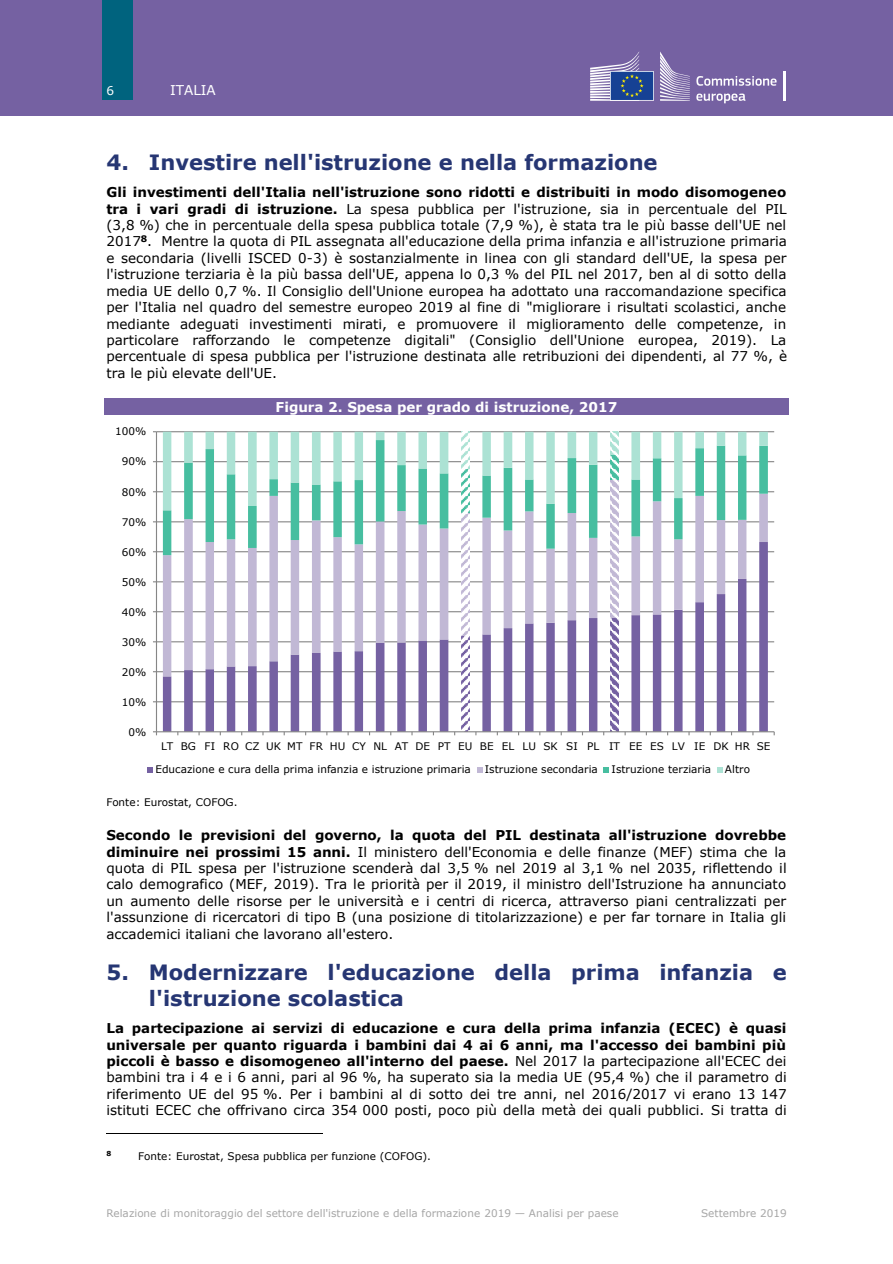
<style>
.page{position:relative;width:893px;height:1264px;background:#fff}
.page>*{position:absolute;margin:0;border:0;box-sizing:border-box;transform-origin:0 0}
.t1{font:700 21px/25.5px "Verdana";color:#263673}
.t2{font:13.5px/16.4px "Verdana";letter-spacing:.005em;color:#000;text-align:justify}
.t3{font:700 13.5px "Verdana";letter-spacing:-.005em;color:#fff}
.t4{font:13.5px "Verdana";color:#fff}
.t5{font:12px "Verdana";color:#fff}
.t6{font:10.5px "Verdana";letter-spacing:.005em;color:#000}
.t7{font:10.5px "Verdana";letter-spacing:.005em;color:#a6a6a6}
.t8{font:700 6.9px "Verdana";color:#000}
.s1{font-weight:700}
</style>
<div class="page">
<div style="left:0;top:0;width:893px;height:116px;background:#7561a2"></div>
<div style="left:102px;top:0;width:31px;height:99px;background:#00637e"></div>
<svg style="left:696px;top:76px;width:81px;height:10px"></svg>
<svg style="left:696px;top:94px;width:50px;height:9px"></svg>
<hr style="left:783px;top:71px;width:3px;height:30px;background:#fff">
<svg style="left:660px;top:52px;width:30px;height:49px"></svg>
<svg style="left:590px;top:52px;width:64px;height:49px"></svg>
<div style="left:104px;top:398px;width:685px;height:17px;background:#7561a2"></div>
<hr style="left:106px;top:1132px;width:216px;height:1px;background:#000">
<hr style="left:156px;top:701px;width:618px;height:1px;background:#868686">
<hr style="left:156px;top:671px;width:618px;height:1px;background:#868686">
<hr style="left:156px;top:641px;width:618px;height:1px;background:#868686">
<hr style="left:156px;top:611px;width:618px;height:1px;background:#868686">
<hr style="left:156px;top:581px;width:618px;height:1px;background:#868686">
<hr style="left:156px;top:551px;width:618px;height:1px;background:#868686">
<hr style="left:156px;top:521px;width:618px;height:1px;background:#868686">
<hr style="left:156px;top:491px;width:618px;height:1px;background:#868686">
<hr style="left:156px;top:461px;width:618px;height:1px;background:#868686">
<hr style="left:156px;top:431px;width:618px;height:1px;background:#868686">
<svg style="left:163px;top:676px;width:605px;height:55px"></svg>
<svg style="left:163px;top:555px;width:605px;height:121px"></svg>
<svg style="left:163px;top:510px;width:605px;height:45px"></svg>
<svg style="left:163px;top:431px;width:605px;height:79px"></svg>
<hr style="left:156px;top:431px;width:1px;height:300px;background:#868686">
<hr style="left:156px;top:731px;width:618px;height:1px;background:#868686">
<svg style="left:147px;top:767px;width:6px;height:5px"></svg>
<svg style="left:477px;top:767px;width:5px;height:5px"></svg>
<svg style="left:603px;top:767px;width:6px;height:5px"></svg>
<svg style="left:717px;top:767px;width:6px;height:5px"></svg>
<p class="t5" style="left:106px;top:82px;width:9px">6</p>
<p class="t4" style="left:170px;top:81px;width:47px">ITALIA</p>
<h1 class="t1" style="left:106px;top:149px;width:553px">4. Investire nell'istruzione e nella formazione</h1>
<p class="t2" style="left:106px;top:184px;width:682px"><span class="s1">Gli investimenti dell'Italia nell'istruzione sono ridotti e distribuiti in modo disomogeneo tra i vari gradi di istruzione.</span> La spesa pubblica per l'istruzione, sia in percentuale del PIL (3,8 %) che in percentuale della spesa pubblica totale (7,9 %), è stata tra le più basse dell'UE nel 2017<sup>8</sup>. Mentre la quota di PIL assegnata all'educazione della prima infanzia e all'istruzione primaria e secondaria (livelli ISCED 0-3) è sostanzialmente in linea con gli standard dell'UE, la spesa per l'istruzione terziaria è la più bassa dell'UE, appena lo 0,3 % del PIL nel 2017, ben al di sotto della media UE dello 0,7 %. Il Consiglio dell'Unione europea ha adottato una raccomandazione specifica per l'Italia nel quadro del semestre europeo 2019 al fine di "migliorare i risultati scolastici, anche mediante adeguati investimenti mirati, e promuovere il miglioramento delle competenze, in particolare rafforzando le competenze digitali" (Consiglio dell'Unione europea, 2019). La percentuale di spesa pubblica per l'istruzione destinata alle retribuzioni dei dipendenti, al 77 %, è tra le più elevate dell'UE.</p>
<p class="t3" style="left:276px;top:399px;width:343px">Figura 2. Spesa per grado di istruzione, 2017</p>
<p class="t6" style="left:115px;top:425px;width:33px">100%</p>
<p class="t6" style="left:122px;top:455px;width:26px">90%</p>
<p class="t6" style="left:122px;top:485px;width:26px">80%</p>
<p class="t6" style="left:122px;top:515px;width:26px">70%</p>
<p class="t6" style="left:122px;top:545px;width:26px">60%</p>
<p class="t6" style="left:122px;top:575px;width:26px">50%</p>
<p class="t6" style="left:122px;top:605px;width:26px">40%</p>
<p class="t6" style="left:122px;top:635px;width:26px">30%</p>
<p class="t6" style="left:122px;top:665px;width:26px">20%</p>
<p class="t6" style="left:122px;top:695px;width:26px">10%</p>
<p class="t6" style="left:129px;top:724px;width:19px">0%</p>
<p class="t6" style="left:161px;top:738px;width:14px">LT</p>
<p class="t6" style="left:181px;top:738px;width:17px">BG</p>
<p class="t6" style="left:205px;top:738px;width:12px">FI</p>
<p class="t6" style="left:223px;top:738px;width:17px">RO</p>
<p class="t6" style="left:245px;top:738px;width:16px">CZ</p>
<p class="t6" style="left:266px;top:738px;width:16px">UK</p>
<p class="t6" style="left:287px;top:738px;width:17px">MT</p>
<p class="t6" style="left:310px;top:738px;width:15px">FR</p>
<p class="t6" style="left:330px;top:738px;width:17px">HU</p>
<p class="t6" style="left:352px;top:738px;width:15px">CY</p>
<p class="t6" style="left:373px;top:738px;width:15px">NL</p>
<p class="t6" style="left:395px;top:738px;width:15px">AT</p>
<p class="t6" style="left:415px;top:738px;width:16px">DE</p>
<p class="t6" style="left:438px;top:738px;width:14px">PT</p>
<p class="t6" style="left:458px;top:738px;width:16px">EU</p>
<p class="t6" style="left:480px;top:738px;width:15px">BE</p>
<p class="t6" style="left:502px;top:738px;width:14px">EL</p>
<p class="t6" style="left:523px;top:738px;width:15px">LU</p>
<p class="t6" style="left:543px;top:738px;width:16px">SK</p>
<p class="t6" style="left:566px;top:738px;width:13px">SI</p>
<p class="t6" style="left:587px;top:738px;width:14px">PL</p>
<p class="t6" style="left:609px;top:738px;width:12px">IT</p>
<p class="t6" style="left:629px;top:738px;width:15px">EE</p>
<p class="t6" style="left:650px;top:738px;width:15px">ES</p>
<p class="t6" style="left:672px;top:738px;width:14px">LV</p>
<p class="t6" style="left:694px;top:738px;width:13px">IE</p>
<p class="t6" style="left:713px;top:738px;width:17px">DK</p>
<p class="t6" style="left:735px;top:738px;width:17px">HR</p>
<p class="t6" style="left:757px;top:738px;width:15px">SE</p>
<p class="t6" style="left:155px;top:762px;width:317px">Educazione e cura della prima infanzia e istruzione primaria</p>
<p class="t6" style="left:485px;top:762px;width:115px">Istruzione secondaria</p>
<p class="t6" style="left:612px;top:762px;width:101px">Istruzione terziaria</p>
<p class="t6" style="left:725px;top:762px;width:27px">Altro</p>
<p class="t6" style="left:106px;top:795px;width:133px">Fonte: Eurostat, COFOG.</p>
<p class="t2" style="left:106px;top:826px;width:682px"><span class="s1">Secondo le previsioni del governo, la quota del PIL destinata all'istruzione dovrebbe diminuire nei prossimi 15 anni.</span> Il ministero dell'Economia e delle finanze (MEF) stima che la quota di PIL spesa per l'istruzione scenderà dal 3,5 % nel 2019 al 3,1 % nel 2035, riflettendo il calo demografico (MEF, 2019). Tra le priorità per il 2019, il ministro dell'Istruzione ha annunciato un aumento delle risorse per le università e i centri di ricerca, attraverso piani centralizzati per l'assunzione di ricercatori di tipo B (una posizione di titolarizzazione) e per far tornare in Italia gli accademici italiani che lavorano all'estero.</p>
<h1 class="t1" style="left:149px;top:959px;width:639px;text-indent:-42px">5. Modernizzare l'educazione della prima infanzia e l'istruzione scolastica</h1>
<p class="t2" style="left:106px;top:1019px;width:682px"><span class="s1">La partecipazione ai servizi di educazione e cura della prima infanzia (ECEC) è quasi universale per quanto riguarda i bambini dai 4 ai 6 anni, ma l'accesso dei bambini più piccoli è basso e disomogeneo all'interno del paese.</span> Nel 2017 la partecipazione all'ECEC dei bambini tra i 4 e i 6 anni, pari al 96 %, ha superato sia la media UE (95,4 %) che il parametro di riferimento UE del 95 %. Per i bambini al di sotto dei tre anni, nel 2016/2017 vi erano 13 147 istituti ECEC che offrivano circa 354 000 posti, poco più della metà dei quali pubblici. Si tratta di</p>
<p class="t8" style="left:106px;top:1148px;width:6px">8</p>
<p class="t6" style="left:138px;top:1148px;width:294px">Fonte: Eurostat, Spesa pubblica per funzione (COFOG).</p>
<p class="t7" style="left:106px;top:1206px;width:514px">Relazione di monitoraggio del settore dell'istruzione e della formazione 2019 — Analisi per paese</p>
<p class="t7" style="left:701px;top:1206px;width:87px">Settembre 2019</p>
</div>
